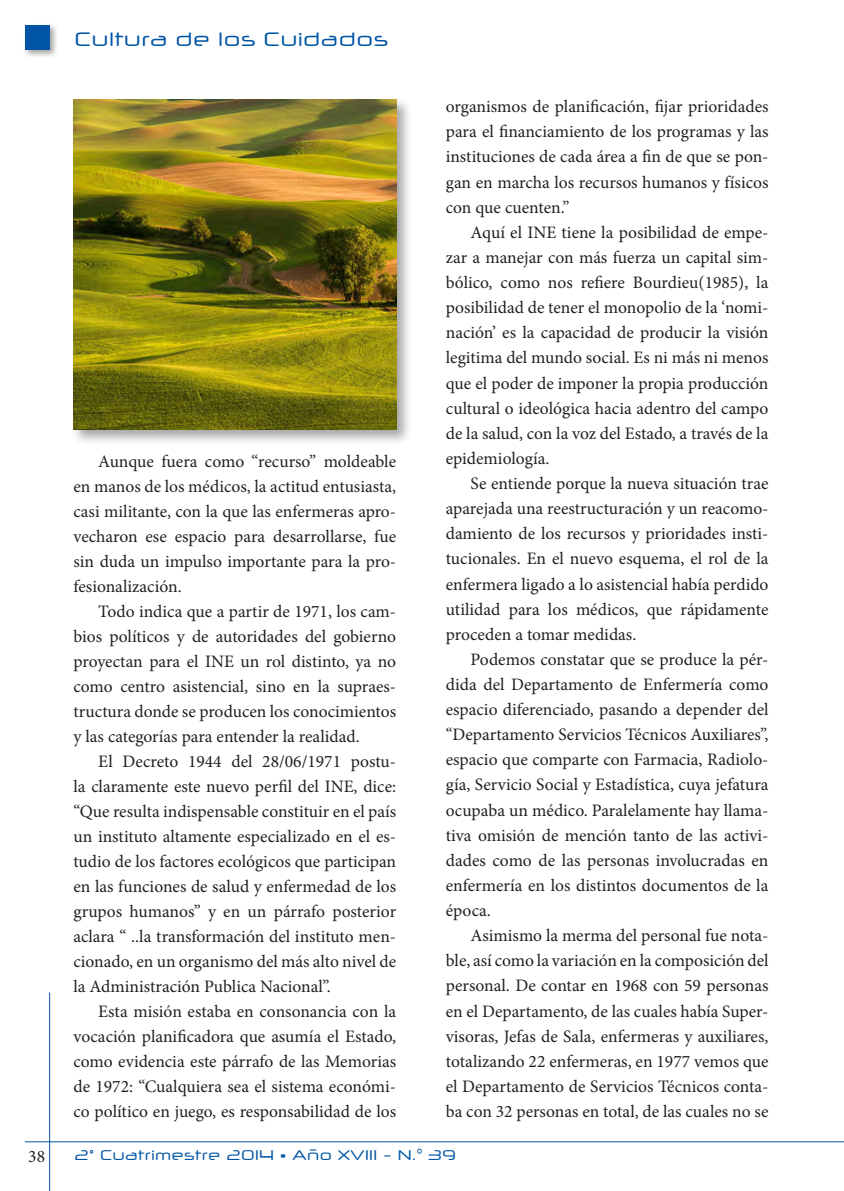
<style>
.page{position:relative;width:844px;height:1191px;background:#fff}
.page>*{position:absolute;margin:0;border:0;box-sizing:border-box;transform-origin:0 0}
.t1{font:19.25px "Neuropol X Free";color:#0155a5}
.t2{font:17.5px/25px "Minion Pro";color:#231f20;text-align:justify}
.t3{font:14px "Neuropol X Free";color:#0155a5}
</style>
<div class="page">
<hr style="left:49px;top:992px;width:1px;height:199px;background:#0155a5">
<hr style="left:25px;top:1141px;width:818px;height:1px;background:#0155a5">
<div style="left:23px;top:23px;width:36px;height:36px;background:#231f20;opacity:.4"></div>
<div style="left:25px;top:25px;width:25px;height:25px;background:#0155a5"></div>
<div style="left:71px;top:97px;width:342px;height:349px;background:#231f20;opacity:.4"></div>
<img style="left:73px;top:99px;width:323px;height:330px">
<p class="t2" style="left:28px;top:1144px;width:18px">38</p>
<p class="t1" style="left:74px;top:27px;width:315px">Cultura de los Cuidados</p>
<p class="t2" style="left:73px;top:449px;width:324px;text-indent:25px">Aunque fuera como “recurso” moldeable en manos de los médicos, la actitud entusiasta, casi militante, con la que las enfermeras apro&shy;vecharon ese espacio para desarrollarse, fue sin duda un impulso importante para la pro&shy;fesionalización.</p>
<p class="t2" style="left:73px;top:599px;width:324px;text-indent:25px">Todo indica que a partir de 1971, los cam&shy;bios políticos y de autoridades del gobierno proyectan para el INE un rol distinto, ya no como centro asistencial, sino en la supraes&shy;tructura donde se producen los conocimientos y las categorías para entender la realidad.</p>
<p class="t2" style="left:73px;top:748px;width:324px;text-indent:25px">El Decreto 1944 del 28/06/1971 postu&shy;la claramente este nuevo perfil del INE, dice: “Que resulta indispensable constituir en el país un instituto altamente especializado en el es&shy;tudio de los factores ecológicos que participan en las funciones de salud y enfermedad de los grupos humanos” y en un párrafo posterior aclara “ ..la transformación del instituto men&shy;cionado, en un organismo del más alto nivel de la Administración Publica Nacional”.</p>
<p class="t2" style="left:73px;top:998px;width:324px;text-indent:25px">Esta misión estaba en consonancia con la vocación planificadora que asumía el Estado, como evidencia este párrafo de las Memorias de 1972: “Cualquiera sea el sistema económi&shy;co político en juego, es responsabilidad de los</p>
<p class="t2" style="left:445px;top:94px;width:324px">organismos de planificación, fijar prioridades para el financiamiento de los programas y las instituciones de cada área a fin de que se pon&shy;gan en marcha los recursos humanos y físicos con que cuenten.”</p>
<p class="t2" style="left:445px;top:220px;width:324px;text-indent:25px">Aquí el INE tiene la posibilidad de empe&shy;zar a manejar con más fuerza un capital sim&shy;bólico, como nos refiere Bourdieu(1985), la posibilidad de tener el monopolio de la ‘nomi&shy;nación’ es la capacidad de producir la visión legitima del mundo social. Es ni más ni menos que el poder de imponer la propia producción cultural o ideológica hacia adentro del campo de la salud, con la voz del Estado, a través de la epidemiología.</p>
<p class="t2" style="left:445px;top:471px;width:324px;text-indent:25px">Se entiende porque la nueva situación trae aparejada una reestructuración y un reacomo&shy;damiento de los recursos y prioridades insti&shy;tucionales. En el nuevo esquema, el rol de la enfermera ligado a lo asistencial había perdido utilidad para los médicos, que rápidamente proceden a tomar medidas.</p>
<p class="t2" style="left:445px;top:647px;width:324px;text-indent:25px">Podemos constatar que se produce la pér&shy;dida del Departamento de Enfermería como espacio diferenciado, pasando a depender del “Departamento Servicios Técnicos Auxiliares”, espacio que comparte con Farmacia, Radiolo&shy;gía, Servicio Social y Estadística, cuya jefatura ocupaba un médico. Paralelamente hay llama&shy;tiva omisión de mención tanto de las activi&shy;dades como de las personas involucradas en enfermería en los distintos documentos de la época.</p>
<p class="t2" style="left:445px;top:923px;width:324px;text-indent:25px">Asimismo la merma del personal fue nota&shy;ble, así como la variación en la composición del personal. De contar en 1968 con 59 personas en el Departamento, de las cuales había Super&shy;visoras, Jefas de Sala, enfermeras y auxiliares, totalizando 22 enfermeras, en 1977 vemos que el Departamento de Servicios Técnicos conta&shy;ba con 32 personas en total, de las cuales no se</p>
<p class="t3" style="left:74px;top:1146px;width:383px">2º Cuatrimestre 2014 • Año XVIII - N.° 39</p>
</div>
